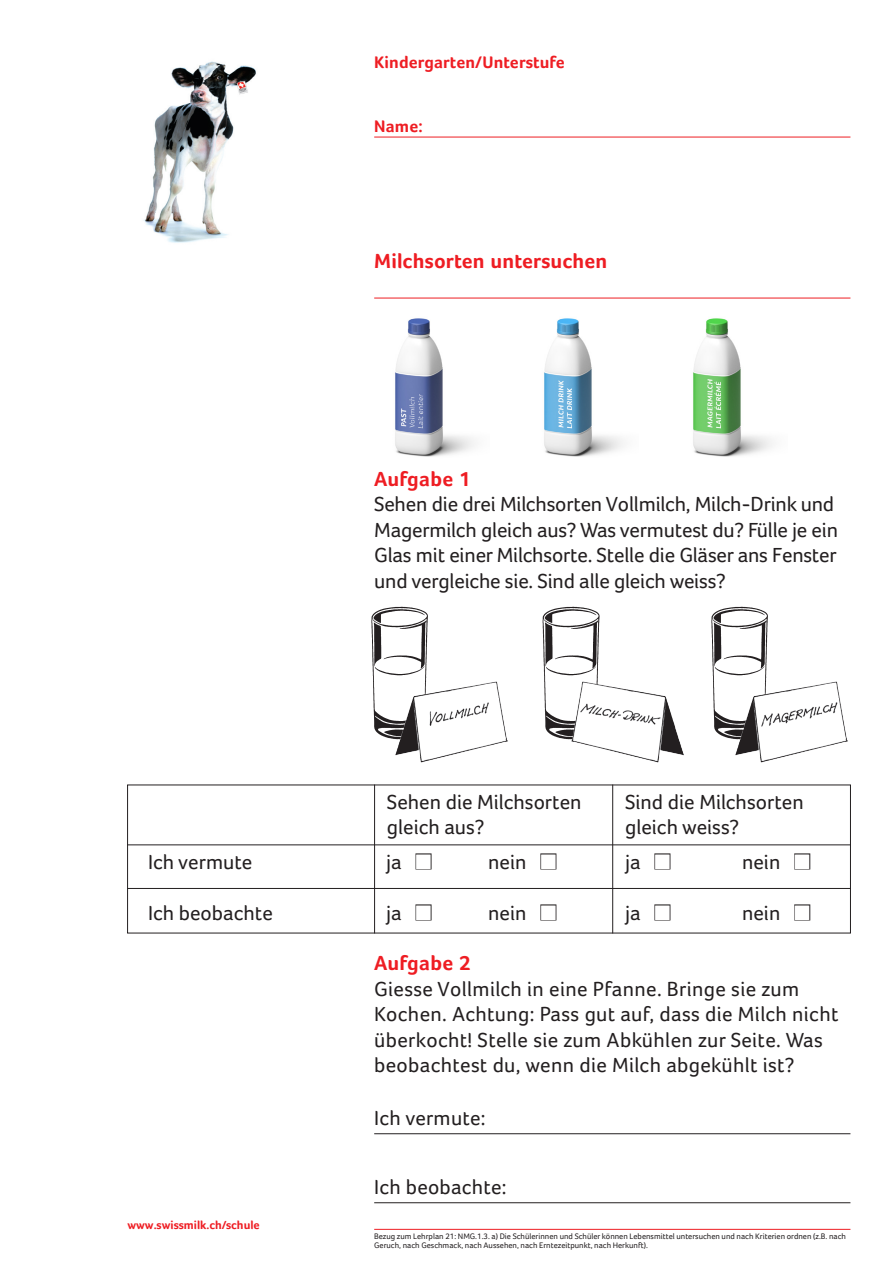
<style>
.page{position:relative;width:893px;height:1263px;background:#fff}
.page>*{position:absolute;margin:0;border:0;box-sizing:border-box;transform-origin:0 0}
.t1{font:21px/25.5px "Foco";color:#231f20}
.t2{font:700 21px "Foco";letter-spacing:.01em;color:#ee1d23}
.t3{font:700 17.25px "Foco";letter-spacing:.01em;color:#ee1d23}
.t4{font:700 12px "Foco";color:#ee1d23}
.t5{font:8.25px/9px "Foco";color:#231f20}
.s1{color:#fff}
</style>
<div class="page">
<hr style="left:374px;top:1133px;width:476px;height:1px;background:#231f20">
<hr style="left:374px;top:1202px;width:476px;height:1px;background:#231f20">
<img style="left:395px;top:318px;width:80px;height:139px">
<img style="left:544px;top:318px;width:79px;height:139px">
<img style="left:693px;top:318px;width:80px;height:139px">
<img style="left:371px;top:606px;width:57px;height:131px">
<img style="left:711px;top:606px;width:57px;height:131px">
<img style="left:542px;top:606px;width:58px;height:132px">
<img style="left:384px;top:675px;width:124px;height:88px">
<img style="left:724px;top:675px;width:124px;height:88px">
<img style="left:560px;top:675px;width:124px;height:88px">
<hr style="left:374px;top:784px;width:1px;height:149px;background:#231f20">
<hr style="left:612px;top:784px;width:1px;height:149px;background:#231f20">
<div style="left:415px;top:853px;width:17px;height:16px;border:2px solid #231f20"></div>
<div style="left:540px;top:853px;width:16px;height:16px;border:2px solid #231f20"></div>
<div style="left:654px;top:853px;width:16px;height:16px;border:2px solid #231f20"></div>
<div style="left:794px;top:853px;width:16px;height:16px;border:2px solid #231f20"></div>
<div style="left:415px;top:904px;width:17px;height:16px;border:2px solid #231f20"></div>
<div style="left:540px;top:904px;width:16px;height:16px;border:2px solid #231f20"></div>
<div style="left:654px;top:904px;width:16px;height:16px;border:2px solid #231f20"></div>
<div style="left:794px;top:904px;width:16px;height:16px;border:2px solid #231f20"></div>
<hr style="left:127px;top:844px;width:724px;height:1px;background:#231f20">
<hr style="left:127px;top:888px;width:724px;height:1px;background:#231f20">
<hr style="left:374px;top:137px;width:476px;height:1px;background:#ee1d23">
<hr style="left:374px;top:298px;width:476px;height:1px;background:#ee1d23">
<img style="left:143px;top:61px;width:113px;height:182px">
<hr style="left:374px;top:1229px;width:476px;height:1px;background:#ee1d23">
<p class="t3" style="left:374px;top:52px;width:192px">Kindergarten/Unterstufe</p>
<p class="t3" style="left:374px;top:116px;width:50px">Name:</p>
<p class="t2" style="left:374px;top:248px;width:235px">Milchsorten untersuchen</p>
<p class="t2" style="left:374px;top:466px;width:98px">Aufgabe 1</p>
<p class="t1" style="left:374px;top:491px;width:465px">Sehen die drei Milchsorten Vollmilch, Milch-Drink und Magermilch gleich aus? Was vermutest du? Fülle je ein Glas mit einer Milchsorte. Stelle die Gläser ans Fenster und vergleiche sie. Sind alle gleich weiss?</p>
<p class="t1" style="left:387px;top:788px;width:196px">Sehen die Milchsorten gleich aus?</p>
<p class="t1" style="left:625px;top:788px;width:180px">Sind die Milchsorten gleich weiss?</p>
<p class="t1" style="left:148px;top:849px;width:106px">Ich vermute</p>
<p class="t1" style="left:386px;top:849px;width:47px">ja <span class="s1">■</span></p>
<p class="t1" style="left:488px;top:849px;width:70px">nein <span class="s1">■</span></p>
<p class="t1" style="left:625px;top:849px;width:47px">ja <span class="s1">■</span></p>
<p class="t1" style="left:742px;top:849px;width:70px">nein <span class="s1">■</span></p>
<p class="t1" style="left:148px;top:900px;width:126px">Ich beobachte</p>
<p class="t1" style="left:386px;top:900px;width:47px">ja <span class="s1">■</span></p>
<p class="t1" style="left:488px;top:900px;width:70px">nein <span class="s1">■</span></p>
<p class="t1" style="left:625px;top:900px;width:47px">ja <span class="s1">■</span></p>
<p class="t1" style="left:742px;top:900px;width:70px">nein <span class="s1">■</span></p>
<p class="t2" style="left:374px;top:951px;width:98px">Aufgabe 2</p>
<p class="t1" style="left:374px;top:976px;width:466px">Giesse Vollmilch in eine Pfanne. Bringe sie zum Kochen. Achtung: Pass gut auf, dass die Milch nicht überkocht! Stelle sie zum Abkühlen zur Seite. Was beobachtest du, wenn die Milch abgekühlt ist?</p>
<p class="t1" style="left:374px;top:1105px;width:113px">Ich vermute:</p>
<p class="t4" style="left:128px;top:1218px;width:134px">www.swissmilk.ch/schule</p>
<p class="t1" style="left:374px;top:1174px;width:134px">Ich beobachte:</p>
<p class="t5" style="left:374px;top:1232px;width:473px">Bezug zum Lehrplan 21: NMG.1.3. a) Die Schülerinnen und Schüler können Lebensmittel untersuchen und nach Kriterien ordnen (z.B. nach<br>Geruch, nach Geschmack, nach Aussehen, nach Erntezeitpunkt, nach Herkunft).</p>
</div>
